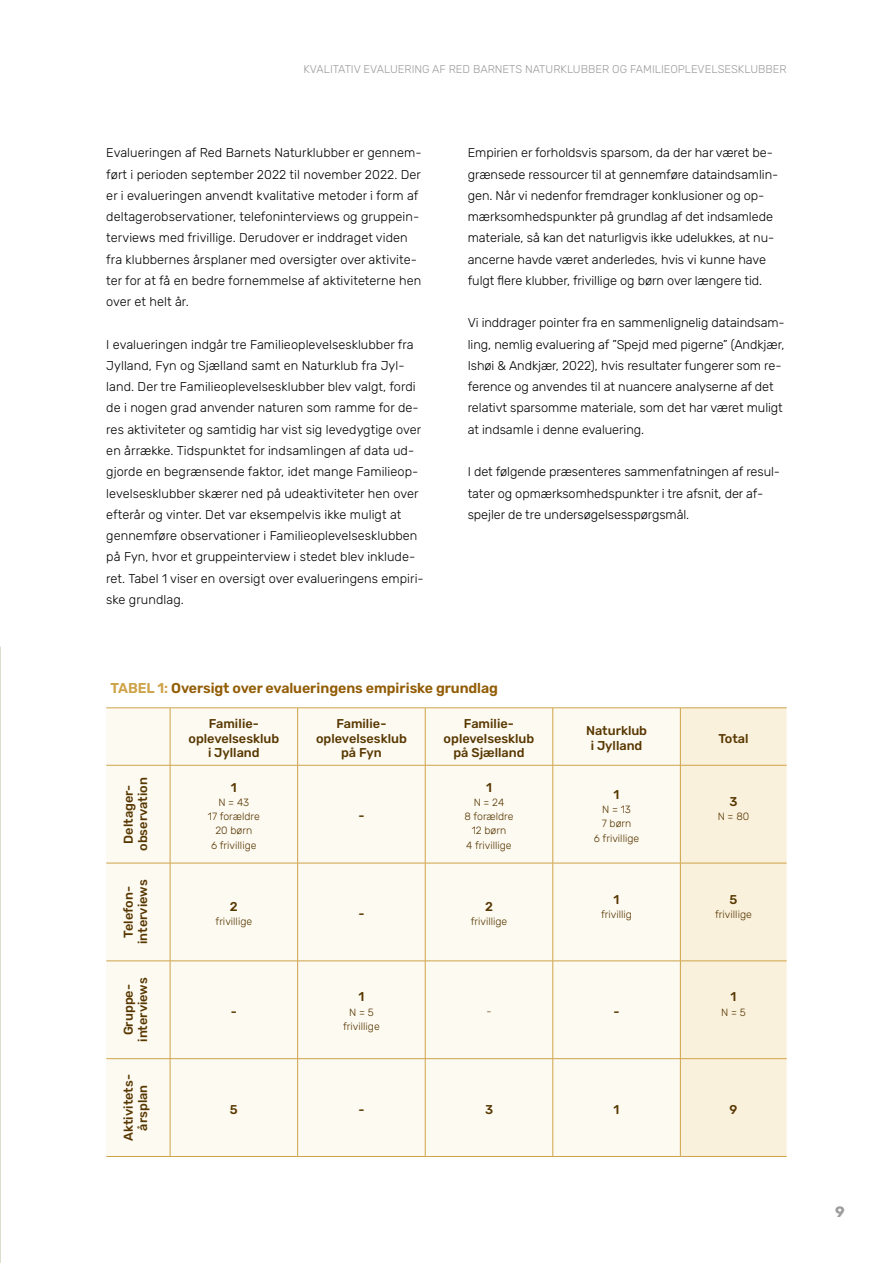
<style>
.page{position:relative;width:893px;height:1263px;background:#fff}
.page>*{position:absolute;margin:0;border:0;box-sizing:border-box;transform-origin:0 0}
.t1{font:700 15px "Rubik";color:#9c9c9d}
.Tabel_rubrik{font:600 14.25px "Rubik";letter-spacing:-.005em;color:#935d07}
.Brødtekst{font:300 12.75px/21.3px "Rubik";letter-spacing:-.005em;color:#000}
.Tabel{font:500 12.75px/14.2px "Rubik";color:#573700;text-align:center}
.t2{font:300 11.25px "Rubik";color:#9c9c9d}
.Tabel-2{font:300 10.5px "Rubik";color:#573700}
.s1{color:#cea349}
</style>
<div class="page">
<div style="left:106px;top:708px;width:574px;height:448px;background:#fdfaf2"></div>
<div style="left:681px;top:708px;width:106px;height:448px;background:#faf1dd"></div>
<hr style="left:170px;top:708px;width:1px;height:57px;background:#cea349">
<hr style="left:297px;top:708px;width:1px;height:57px;background:#cea349">
<hr style="left:425px;top:708px;width:1px;height:57px;background:#cea349">
<hr style="left:553px;top:708px;width:1px;height:57px;background:#cea349">
<hr style="left:680px;top:708px;width:1px;height:57px;background:#cea349">
<hr style="left:106px;top:765px;width:64px;height:1px;background:#cea349">
<hr style="left:106px;top:863px;width:64px;height:1px;background:#cea349">
<hr style="left:106px;top:961px;width:64px;height:1px;background:#cea349">
<hr style="left:106px;top:1058px;width:64px;height:1px;background:#cea349">
<hr style="left:106px;top:707px;width:64px;height:1px;background:#cea349">
<hr style="left:170px;top:707px;width:128px;height:1px;background:#cea349">
<hr style="left:298px;top:707px;width:127px;height:1px;background:#cea349">
<hr style="left:425px;top:707px;width:128px;height:1px;background:#cea349">
<hr style="left:553px;top:707px;width:127px;height:1px;background:#cea349">
<hr style="left:680px;top:707px;width:107px;height:1px;background:#cea349">
<hr style="left:106px;top:1156px;width:64px;height:1px;background:#cea349">
<hr style="left:170px;top:765px;width:128px;height:1px;background:#cea349">
<hr style="left:170px;top:765px;width:1px;height:98px;background:#cea349">
<hr style="left:170px;top:863px;width:128px;height:1px;background:#cea349">
<hr style="left:170px;top:863px;width:1px;height:98px;background:#cea349">
<hr style="left:170px;top:961px;width:128px;height:1px;background:#cea349">
<hr style="left:170px;top:961px;width:1px;height:97px;background:#cea349">
<hr style="left:170px;top:1058px;width:128px;height:1px;background:#cea349">
<hr style="left:170px;top:1059px;width:1px;height:97px;background:#cea349">
<hr style="left:170px;top:1156px;width:128px;height:1px;background:#cea349">
<hr style="left:298px;top:765px;width:127px;height:1px;background:#cea349">
<hr style="left:297px;top:765px;width:1px;height:98px;background:#cea349">
<hr style="left:425px;top:765px;width:128px;height:1px;background:#cea349">
<hr style="left:425px;top:765px;width:1px;height:98px;background:#cea349">
<hr style="left:553px;top:765px;width:127px;height:1px;background:#cea349">
<hr style="left:553px;top:765px;width:1px;height:98px;background:#cea349">
<hr style="left:298px;top:863px;width:127px;height:1px;background:#cea349">
<hr style="left:297px;top:863px;width:1px;height:98px;background:#cea349">
<hr style="left:425px;top:863px;width:128px;height:1px;background:#cea349">
<hr style="left:425px;top:863px;width:1px;height:98px;background:#cea349">
<hr style="left:553px;top:863px;width:127px;height:1px;background:#cea349">
<hr style="left:553px;top:863px;width:1px;height:98px;background:#cea349">
<hr style="left:298px;top:961px;width:127px;height:1px;background:#cea349">
<hr style="left:297px;top:961px;width:1px;height:97px;background:#cea349">
<hr style="left:425px;top:961px;width:128px;height:1px;background:#cea349">
<hr style="left:425px;top:961px;width:1px;height:97px;background:#cea349">
<hr style="left:553px;top:961px;width:127px;height:1px;background:#cea349">
<hr style="left:553px;top:961px;width:1px;height:97px;background:#cea349">
<hr style="left:298px;top:1058px;width:127px;height:1px;background:#cea349">
<hr style="left:297px;top:1059px;width:1px;height:97px;background:#cea349">
<hr style="left:425px;top:1058px;width:128px;height:1px;background:#cea349">
<hr style="left:425px;top:1059px;width:1px;height:97px;background:#cea349">
<hr style="left:553px;top:1058px;width:127px;height:1px;background:#cea349">
<hr style="left:553px;top:1059px;width:1px;height:97px;background:#cea349">
<hr style="left:298px;top:1156px;width:127px;height:1px;background:#cea349">
<hr style="left:425px;top:1156px;width:128px;height:1px;background:#cea349">
<hr style="left:553px;top:1156px;width:127px;height:1px;background:#cea349">
<hr style="left:680px;top:765px;width:107px;height:1px;background:#cea349">
<hr style="left:680px;top:765px;width:1px;height:98px;background:#cea349">
<hr style="left:680px;top:863px;width:107px;height:1px;background:#cea349">
<hr style="left:680px;top:863px;width:1px;height:98px;background:#cea349">
<hr style="left:680px;top:961px;width:107px;height:1px;background:#cea349">
<hr style="left:680px;top:961px;width:1px;height:97px;background:#cea349">
<hr style="left:680px;top:1058px;width:107px;height:1px;background:#cea349">
<hr style="left:680px;top:1059px;width:1px;height:97px;background:#cea349">
<hr style="left:680px;top:1156px;width:107px;height:1px;background:#cea349">
<p class="t2" style="left:303px;top:63px;width:485px">KVALITATIV EVALUERING AF RED BARNETS NATURKLUBBER OG FAMILIEOPLEVELSESKLUBBER</p>
<p class="Brødtekst" style="left:106px;top:143px;width:317px">Evalueringen af Red Barnets Naturklubber er gennem&shy;ført i perioden september 2022 til november 2022. Der er i evalueringen anvendt kvalitative metoder i form af deltagerobservationer, telefoninterviews og gruppein&shy;terviews med frivillige. Derudover er inddraget viden fra klubbernes årsplaner med oversigter over aktivite&shy;ter for at få en bedre fornemmelse af aktiviteterne hen over et helt år.</p>
<p class="Brødtekst" style="left:106px;top:334px;width:319px">I evalueringen indgår tre Familieoplevelsesklubber fra Jylland, Fyn og Sjælland samt en Naturklub fra Jyl&shy;land. Der tre Familieoplevelsesklubber blev valgt, fordi de i nogen grad anvender naturen som ramme for de&shy;res aktiviteter og samtidig har vist sig levedygtige over en årrække. Tidspunktet for indsamlingen af data ud&shy;gjorde en begrænsende faktor, idet mange Familieop&shy;levelsesklubber skærer ned på udeaktiviteter hen over efterår og vinter. Det var eksempelvis ikke muligt at gennemføre observationer i Familieoplevelsesklubben på Fyn, hvor et gruppeinterview i stedet blev inklude&shy;ret. Tabel 1 viser en oversigt over evalueringens empiri&shy;ske grundlag.</p>
<p class="Brødtekst" style="left:468px;top:143px;width:312px">Empirien er forholdsvis sparsom, da der har været be&shy;grænsede ressourcer til at gennemføre dataindsamlin&shy;gen. Når vi nedenfor fremdrager konklusioner og op&shy;mærksomhedspunkter på grundlag af det indsamlede materiale, så kan det naturligvis ikke udelukkes, at nu&shy;ancerne havde været anderledes, hvis vi kunne have fulgt flere klubber, frivillige og børn over længere tid.</p>
<p class="Brødtekst" style="left:468px;top:313px;width:318px">Vi inddrager pointer fra en sammenlignelig dataindsam&shy;ling, nemlig evaluering af ”Spejd med pigerne” (Andkjær, Ishøi &amp; Andkjær, 2022), hvis resultater fungerer som re&shy;ference og anvendes til at nuancere analyserne af det relativt sparsomme materiale, som det har været muligt at indsamle i denne evaluering.</p>
<p class="Brødtekst" style="left:468px;top:461px;width:314px">I det følgende præsenteres sammenfatningen af resul&shy;tater og opmærksomhedspunkter i tre afsnit, der af&shy;spejler de tre undersøgelsesspørgsmål.</p>
<p class="Tabel_rubrik" style="left:111px;top:680px;width:389px"><span class="s1">TABEL 1:</span> Oversigt over evalueringens empiriske grundlag</p>
<p class="Tabel" style="left:188px;top:717px;width:92px">Familie&shy;oplevelsesklub i Jylland</p>
<p class="Tabel" style="left:316px;top:717px;width:92px">Familie&shy;oplevelsesklub</p>
<p class="Tabel" style="left:444px;top:717px;width:92px">Familie&shy;oplevelsesklub</p>
<p class="Tabel" style="left:453px;top:745px;width:73px">på Sjælland</p>
<p class="Tabel" style="left:341px;top:745px;width:42px">på Fyn</p>
<p class="Tabel" style="left:122px;top:851px;width:75px;rotate:-90deg">Deltager&shy;observation</p>
<p class="Tabel" style="left:231px;top:780px;width:7px">1</p>
<p class="Tabel-2" style="left:218px;top:796px;width:32px">N = 43</p>
<p class="Tabel-2" style="left:208px;top:811px;width:53px">17 forældre</p>
<p class="Tabel-2" style="left:215px;top:825px;width:38px">20 børn</p>
<p class="Tabel-2" style="left:211px;top:839px;width:47px">6 frivillige</p>
<p class="Tabel" style="left:122px;top:944px;width:66px;rotate:-90deg">Telefon&shy;interviews</p>
<p class="Tabel" style="left:230px;top:899px;width:9px">2</p>
<p class="Tabel-2" style="left:216px;top:915px;width:38px">frivillige</p>
<p class="Tabel" style="left:358px;top:809px;width:8px">-</p>
<p class="Tabel" style="left:358px;top:907px;width:8px">-</p>
<p class="Tabel" style="left:486px;top:780px;width:7px">1</p>
<p class="Tabel-2" style="left:474px;top:796px;width:32px">N = 24</p>
<p class="Tabel-2" style="left:464px;top:811px;width:51px">8 forældre</p>
<p class="Tabel-2" style="left:472px;top:825px;width:36px">12 børn</p>
<p class="Tabel-2" style="left:466px;top:839px;width:47px">4 frivillige</p>
<p class="Tabel" style="left:485px;top:899px;width:9px">2</p>
<p class="Tabel-2" style="left:471px;top:915px;width:38px">frivillige</p>
<p class="Tabel" style="left:586px;top:724px;width:63px">Naturklub</p>
<p class="Tabel" style="left:591px;top:738px;width:53px">i Jylland</p>
<p class="Tabel" style="left:614px;top:787px;width:7px">1</p>
<p class="Tabel-2" style="left:602px;top:803px;width:30px">N = 13</p>
<p class="Tabel-2" style="left:602px;top:818px;width:31px">7 børn</p>
<p class="Tabel-2" style="left:594px;top:832px;width:47px">6 frivillige</p>
<p class="Tabel" style="left:614px;top:892px;width:7px">1</p>
<p class="Tabel-2" style="left:601px;top:908px;width:32px">frivillig</p>
<p class="Tabel" style="left:122px;top:1042px;width:66px;rotate:-90deg">Gruppe&shy;interviews</p>
<p class="Tabel" style="left:231px;top:1004px;width:8px">-</p>
<p class="Tabel" style="left:358px;top:990px;width:7px">1</p>
<p class="Tabel-2" style="left:349px;top:1006px;width:26px">N = 5</p>
<p class="Tabel-2" style="left:343px;top:1020px;width:38px">frivillige</p>
<p class="Tabel-2" style="left:486px;top:1005px;width:7px">-</p>
<p class="Tabel" style="left:613px;top:1004px;width:8px">-</p>
<p class="Tabel" style="left:718px;top:731px;width:32px">Total</p>
<p class="Tabel" style="left:729px;top:795px;width:10px">3</p>
<p class="Tabel-2" style="left:718px;top:811px;width:33px">N = 80</p>
<p class="Tabel" style="left:730px;top:892px;width:9px">5</p>
<p class="Tabel-2" style="left:715px;top:908px;width:38px">frivillige</p>
<p class="Tabel" style="left:731px;top:990px;width:7px">1</p>
<p class="Tabel-2" style="left:721px;top:1006px;width:26px">N = 5</p>
<p class="Tabel" style="left:122px;top:1141px;width:68px;rotate:-90deg">Aktivitets&shy;årsplan</p>
<p class="Tabel" style="left:230px;top:1102px;width:9px">5</p>
<p class="Tabel" style="left:358px;top:1102px;width:8px">-</p>
<p class="Tabel" style="left:485px;top:1102px;width:10px">3</p>
<p class="Tabel" style="left:614px;top:1102px;width:7px">1</p>
<p class="Tabel" style="left:730px;top:1102px;width:9px">9</p>
<p class="t1" style="left:835px;top:1203px;width:11px">9</p>
</div>
